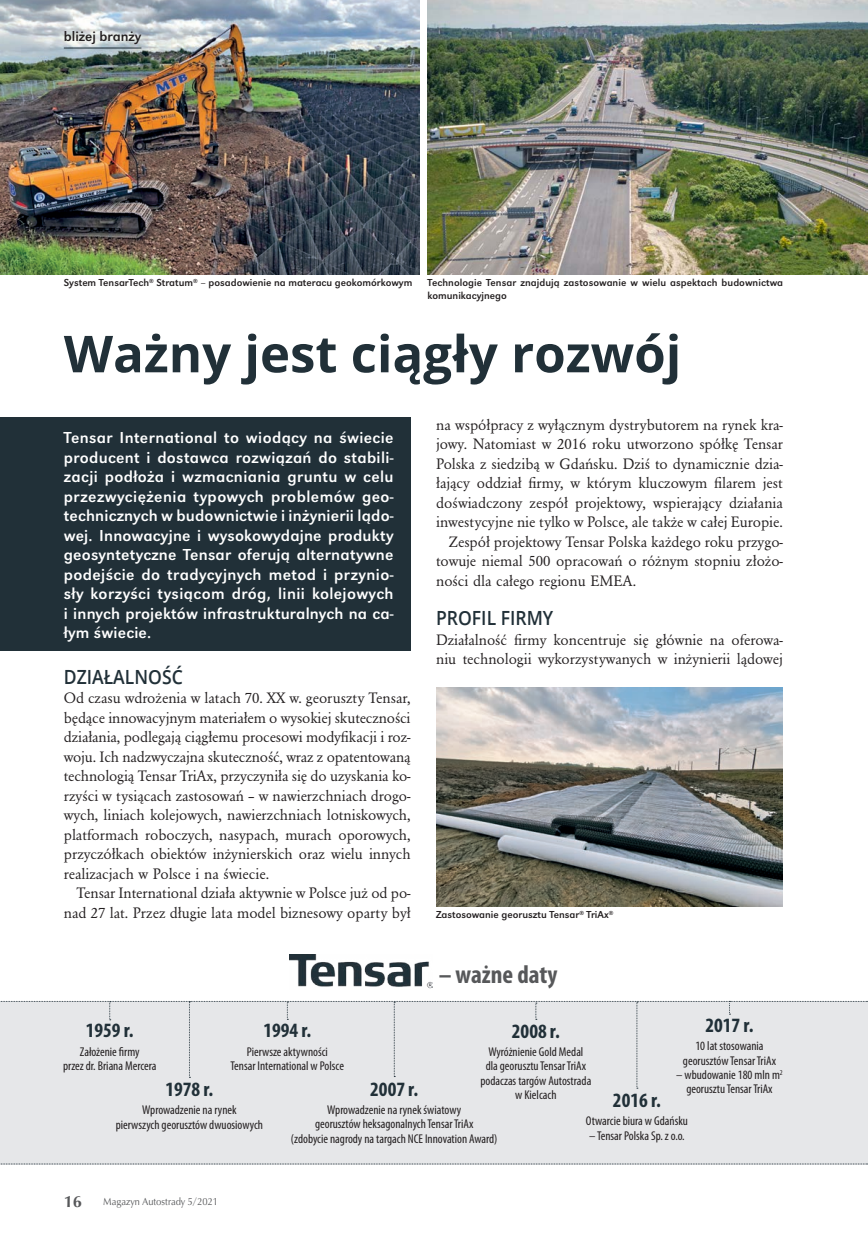
<style>
.page{position:relative;width:868px;height:1234px;background:#fff}
.page>*{position:absolute;margin:0;border:0;box-sizing:border-box;transform-origin:0 0}
.t1{font:700 50.85px "Open Sans";color:#213038}
.t2{font:700 condensed 25.65px "Myriad Pro";color:#57585a}
.t3{font:700 condensed 20.4px "Myriad Pro";color:#213038}
.t4{font:600 19.5px "Open Sans";color:#213038;scale:.9 1}
.t5{font:16.5px/19.5px "URW Grotesk TCE";letter-spacing:.01em;color:#fff;text-align:justify}
.t6{font:700 16.5px "Classico URWTCE";color:#57585a}
.t7{font:15.75px/19.5px "URW Garamond TCE";color:#231f20;text-align:justify}
.t8{font:14.25px "URW Grotesk TCE";color:#231f20}
.t9{font:condensed 12.75px/14.2px "Myriad Pro";color:#231f20;text-align:center}
.t10{font:10.5px/12.6px "URW Grotesk TCE";color:#231f20}
.t11{font:10.5px "Classico URWTCE";color:#57585a;scale:.9 1}
</style>
<div class="page">
<img style="left:436px;top:687px;width:346px;height:219px">
<img style="left:427px;top:0;width:440px;height:274px">
<img style="left:0;top:0;width:419px;height:274px">
<hr style="left:64px;top:48px;width:77px;height:1px;background:#213038">
<div style="left:0;top:1000px;width:867px;height:163px;background:#e6e7e9"></div>
<svg style="left:0;top:1000px;width:868px;height:88px"></svg>
<svg style="left:0;top:1163px;width:868px;height:1px"></svg>
<div style="left:0;top:418px;width:410px;height:233px;background:#213038"></div>
<img style="left:290px;top:954px;width:142px;height:35px">
<p class="t8" style="left:64px;top:28px;width:79px">bliżej branży</p>
<p class="t10" style="left:64px;top:276px;width:350px">System TensarTech<sup>®</sup> Stratum<sup>®</sup> – posadowienie na materacu geokomórkowym</p>
<p class="t10" style="left:427px;top:276px;width:357px">Technologie Tensar znajdują zastosowanie w wielu aspektach budownictwa komunikacyjnego</p>
<h1 class="t1" style="left:64px;top:318px;width:619px">Ważny jest ciągły rozwój</h1>
<p class="t5" style="left:64px;top:428px;width:331px">Tensar International to wiodący na świecie producent i dostawca rozwiązań do stabili&shy;zacji podłoża i wzmacniania gruntu w celu przezwyciężenia typowych problemów geo&shy;technicznych w budownictwie i inżynierii lądo&shy;wej. Innowacyjne i wysokowydajne produkty geosyntetyczne Tensar oferują alternatywne podejście do tradycyjnych metod i przynio&shy;sły korzyści tysiącom dróg, linii kolejowych i innych projektów infrastrukturalnych na ca&shy;łym świecie.</p>
<p class="t4" style="left:64px;top:663px;width:134px">DZIAŁALNOŚĆ</p>
<p class="t7" style="left:64px;top:688px;width:348px">Od czasu wdrożenia w latach 70. XX w. georuszty Tensar, będące innowacyjnym materiałem o wysokiej skuteczności działania, podlegają ciągłemu procesowi modyfikacji i roz&shy;woju. Ich nadzwyczajna skuteczność, wraz z opatentowaną technologią Tensar TriAx, przyczyniła się do uzyskania ko&shy;rzyści w tysiącach zastosowań – w nawierzchniach drogo&shy;wych, liniach kolejowych, nawierzchniach lotniskowych, platformach roboczych, nasypach, murach oporowych, przyczółkach obiektów inżynierskich oraz wielu innych realizacjach w Polsce i na świecie.</p>
<p class="t7" style="left:64px;top:883px;width:348px;text-align:right">Tensar International działa aktywnie w Polsce już od po&shy;nad 27 lat. Przez długie lata model biznesowy oparty był</p>
<p class="t7" style="left:436px;top:415px;width:348px">na współpracy z wyłącznym dystrybutorem na rynek kra-</p>
<p class="t7" style="left:436px;top:434px;width:348px">jowy. Natomiast w 2016 roku utworzono spółkę Tensar</p>
<p class="t7" style="left:436px;top:454px;width:348px">Polska z siedzibą w Gdańsku. Dziś to dynamicznie dzia-</p>
<p class="t7" style="left:436px;top:473px;width:348px">łający oddział firmy, w którym kluczowym filarem jest</p>
<p class="t7" style="left:436px;top:493px;width:348px">doświadczony zespół projektowy, wspierający działania</p>
<p class="t7" style="left:436px;top:512px;width:348px">inwestycyjne nie tylko w Polsce, ale także w całej Europie.</p>
<p class="t7" style="left:449px;top:532px;width:335px">Zespół projektowy Tensar Polska każdego roku przygo-</p>
<p class="t7" style="left:436px;top:551px;width:348px">towuje niemal 500 opracowań o różnym stopniu złożo-</p>
<p class="t7" style="left:436px;top:571px;width:201px">ności dla całego regionu EMEA.</p>
<p class="t4" style="left:436px;top:604px;width:132px">PROFIL FIRMY</p>
<p class="t7" style="left:436px;top:629px;width:348px">Działalność firmy koncentruje się głównie na oferowa&shy;niu technologii wykorzystywanych w inżynierii lądowej</p>
<p class="t10" style="left:436px;top:908px;width:179px">Zastosowanie georusztu Tensar<sup>®</sup> TriAx<sup>®</sup></p>
<h2 class="t2" style="left:438px;top:958px;width:120px">– ważne daty</h2>
<p class="t3" style="left:705px;top:1012px;width:49px">2017 r.</p>
<p class="t9" style="left:682px;top:1038px;width:95px">10 lat stosowania georusztów Tensar TriAx</p>
<p class="t9" style="left:676px;top:1067px;width:108px">– wbudowanie 180 mln m<sup>2</sup></p>
<p class="t3" style="left:86px;top:1017px;width:49px">1959 r.</p>
<p class="t9" style="left:63px;top:1043px;width:95px">Założenie firmy<br>przez dr. Briana Mercera</p>
<p class="t3" style="left:263px;top:1017px;width:49px">1994 r.</p>
<p class="t9" style="left:230px;top:1043px;width:115px">Pierwsze aktywności<br>Tensar International w Polsce</p>
<p class="t3" style="left:512px;top:1017px;width:49px">2008 r.</p>
<p class="t9" style="left:480px;top:1044px;width:112px">Wyróżnienie Gold Medal<br>dla georusztu Tensar TriAx podaczas targów Autostrada w Kielcach</p>
<p class="t3" style="left:370px;top:1075px;width:49px">2007 r.</p>
<p class="t9" style="left:686px;top:1081px;width:88px">georusztu Tensar TriAx</p>
<p class="t9" style="left:291px;top:1102px;width:208px">Wprowadzenie na rynek światowy<br>georusztów heksagonalnych Tensar TriAx<br>(zdobycie nagrody na targach NCE Innovation Award)</p>
<p class="t3" style="left:165px;top:1076px;width:49px">1978 r.</p>
<p class="t9" style="left:116px;top:1102px;width:149px">Wprowadzenie na rynek<br>pierwszych georusztów dwuosiowych</p>
<p class="t3" style="left:613px;top:1087px;width:49px">2016 r.</p>
<p class="t9" style="left:586px;top:1113px;width:103px">Otwarcie biura w Gdańsku</p>
<p class="t9" style="left:589px;top:1127px;width:97px">– Tensar Polska Sp. z o.o.</p>
<p class="t6" style="left:64px;top:1190px;width:20px">16</p>
<p class="t11" style="left:103px;top:1194px;width:129px">Magazyn Autostrady 5/2021</p>
</div>
